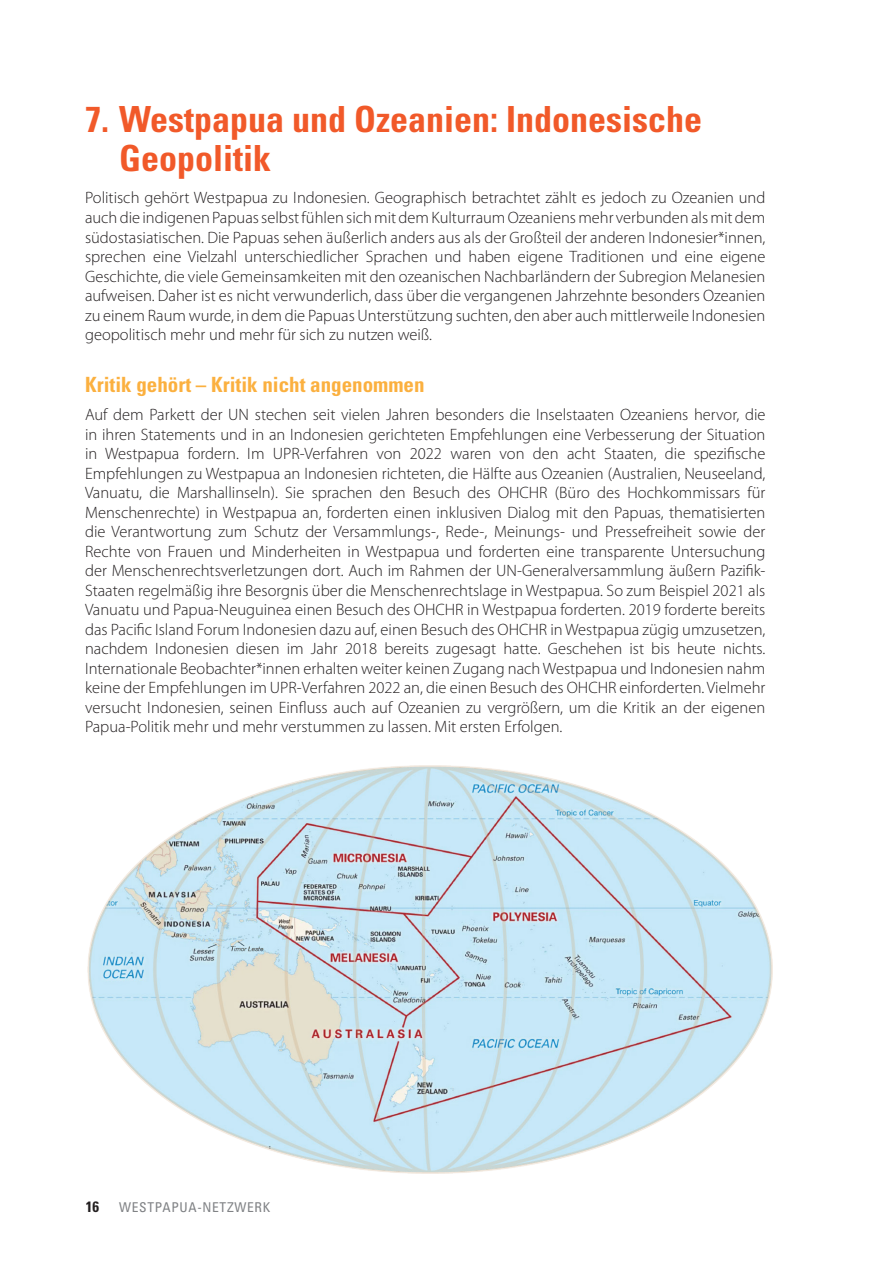
<style>
.page{position:relative;width:893px;height:1263px;background:#fff}
.page>*{position:absolute;margin:0;border:0;box-sizing:border-box;transform-origin:0 0}
._01_sub{font:700 condensed 36px/38.8px "Univers LT Std";color:#f15929}
._01_sub_2{font:700 condensed 21px "Univers LT Std";color:#fbb03f}
._01_para_normal{font:300 16.5px/19.5px "Myriad Pro";color:#231f20;text-align:justify}
.t1{font:700 condensed 15px "Univers LT Std";color:#231f20}
.t2{font:condensed 13.5px "Univers LT Std";letter-spacing:.05em;color:#808285}
</style>
<div class="page">
<img style="left:87px;top:765px;width:685px;height:408px">
<p class="_01_sub" style="left:119px;top:100px;width:585px;text-indent:-34px">7. Westpapua und Ozeanien: Indonesische<br>Geopolitik</p>
<p class="_01_para_normal" style="left:85px;top:188px;width:682px">Politisch gehört Westpapua zu Indonesien. Geographisch betrachtet zählt es jedoch zu Ozeanien und auch die indigenen Papuas selbst fühlen sich mit dem Kulturraum Ozeaniens mehr verbunden als mit dem südostasiatischen. Die Papuas sehen äußerlich anders aus als der Großteil der anderen Indonesier*innen, sprechen eine Vielzahl unterschiedlicher Sprachen und haben eigene Traditionen und eine eigene Geschichte, die viele Gemeinsamkeiten mit den ozeanischen Nachbarländern der Subregion Melanesien aufweisen. Daher ist es nicht verwunderlich, dass über die vergangenen Jahrzehnte besonders Ozeanien zu einem Raum wurde, in dem die Papuas Unterstützung suchten, den aber auch mittlerweile Indonesien geopolitisch mehr und mehr für sich zu nutzen weiß.</p>
<p class="_01_sub_2" style="left:85px;top:372px;width:341px">Kritik gehört – Kritik nicht angenommen</p>
<p class="_01_para_normal" style="left:85px;top:405px;width:682px">Auf dem Parkett der UN stechen seit vielen Jahren besonders die Inselstaaten Ozeaniens hervor, die in ihren Statements und in an Indonesien gerichteten Empfehlungen eine Verbesserung der Situation in Westpapua fordern. Im UPR-Verfahren von 2022 waren von den acht Staaten, die spezifische Empfehlungen zu Westpapua an Indonesien richteten, die Hälfte aus Ozeanien (Australien, Neuseeland, Vanuatu, die Marshallinseln). Sie sprachen den Besuch des OHCHR (Büro des Hochkommissars für Menschenrechte) in Westpapua an, forderten einen inklusiven Dialog mit den Papuas, thematisierten die Verantwortung zum Schutz der Versammlungs-, Rede-, Meinungs- und Pressefreiheit sowie der Rechte von Frauen und Minderheiten in Westpapua und forderten eine transparente Untersuchung der Menschenrechtsverletzungen dort. Auch im Rahmen der UN-Generalversammlung äußern Pazifik-Staaten regelmäßig ihre Besorgnis über die Menschenrechtslage in Westpapua. So zum Beispiel 2021 als Vanuatu und Papua-Neuguinea einen Besuch des OHCHR in Westpapua forderten. 2019 forderte bereits das Pacific Island Forum Indonesien dazu auf, einen Besuch des OHCHR in Westpapua zügig umzusetzen, nachdem Indonesien diesen im Jahr 2018 bereits zugesagt hatte. Geschehen ist bis heute nichts.<br>Internationale Beobachter*innen erhalten weiter keinen Zugang nach Westpapua und Indonesien nahm keine der Empfehlungen im UPR-Verfahren 2022 an, die einen Besuch des OHCHR einforderten. Vielmehr versucht Indonesien, seinen Einfluss auch auf Ozeanien zu vergrößern, um die Kritik an der eigenen Papua-Politik mehr und mehr verstummen zu lassen. Mit ersten Erfolgen.</p>
<p class="t1" style="left:86px;top:1198px;width:15px">16</p>
<p class="t2" style="left:119px;top:1199px;width:153px">WESTPAPUA-NETZWERK</p>
</div>
